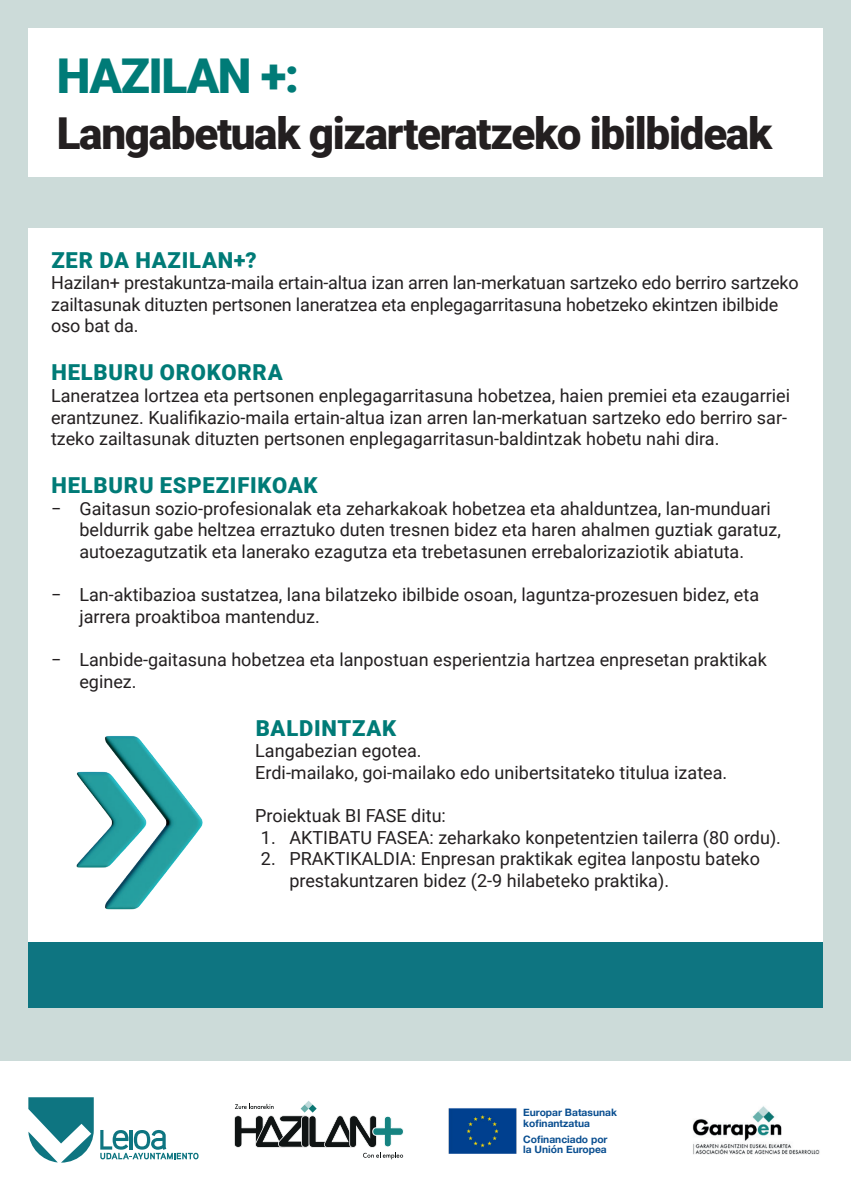
<style>
.page{position:relative;width:851px;height:1191px;background:#fff}
.page>*{position:absolute;margin:0;border:0;box-sizing:border-box;transform-origin:0 0}
.t1{font:900 48px "Roboto";letter-spacing:-.03em;color:#007b77}
.t2{font:900 44px "Roboto";letter-spacing:-.03em;color:#231f20}
.t3{font:900 22px "Roboto";letter-spacing:.035em;color:#007b77}
.t4{font:18px/21.6px "Roboto";color:#231f20}
.t5{font:700 10.2px "Helvetica Neue";color:#094e90}
</style>
<div class="page">
<div style="left:0;top:0;width:850px;height:1060px;background:#ccdbd9"></div>
<hr style="left:850px;top:0;width:1px;height:1060px;background:#aac5c1">
<div style="left:28px;top:228px;width:794px;height:714px;background:#fff"></div>
<div style="left:28px;top:28px;width:795px;height:149px;background:#fff"></div>
<svg style="left:234px;top:1101px;width:170px;height:58px"></svg>
<img style="left:448px;top:1108px;width:69px;height:45px">
<img style="left:692px;top:1106px;width:128px;height:48px">
<svg style="left:28px;top:1097px;width:66px;height:65px"></svg>
<svg style="left:100px;top:1130px;width:98px;height:29px"></svg>
<img style="left:76px;top:736px;width:127px;height:174px">
<div style="left:28px;top:942px;width:794px;height:65px;background:#0e7581"></div>
<p class="t1" style="left:57px;top:42px;width:244px">HAZILAN +:</p>
<p class="t2" style="left:57px;top:102px;width:716px">Langabetuak gizarteratzeko ibilbideak</p>
<p class="t3" style="left:51px;top:244px;width:207px">ZER DA HAZILAN+?</p>
<p class="t4" style="left:51px;top:271px;width:749px">Hazilan+ prestakuntza-maila ertain-altua izan arren lan-merkatuan sartzeko edo berriro sartzeko zailtasunak dituzten pertsonen laneratzea eta enplegagarritasuna hobetzeko ekintzen ibilbide oso bat da.</p>
<p class="t3" style="left:51px;top:357px;width:233px">HELBURU OROKORRA</p>
<p class="t4" style="left:51px;top:384px;width:740px">Laneratzea lortzea eta pertsonen enplegagarritasuna hobetzea, haien premiei eta ezaugarriei erantzunez. Kualifikazio-maila ertain-altua izan arren lan-merkatuan sartzeko edo berriro sar&shy;tzeko zailtasunak dituzten pertsonen enplegagarritasun-baldintzak hobetu nahi dira.</p>
<p class="t3" style="left:51px;top:470px;width:268px">HELBURU ESPEZIFIKOAK</p>
<p class="t4" style="left:79px;top:497px;width:703px;text-indent:-28px">− Gaitasun sozio-profesionalak eta zeharkakoak hobetzea eta ahalduntzea, lan-munduari beldurrik gabe heltzea erraztuko duten tresnen bidez eta haren ahalmen guztiak garatuz, autoezagutzatik eta lanerako ezagutza eta trebetasunen errebalorizaziotik abiatuta.</p>
<p class="t4" style="left:79px;top:583px;width:681px;text-indent:-28px">− Lan-aktibazioa sustatzea, lana bilatzeko ibilbide osoan, laguntza-prozesuen bidez, eta jarrera proaktiboa mantenduz.</p>
<p class="t4" style="left:79px;top:648px;width:688px;text-indent:-28px">− Lanbide-gaitasuna hobetzea eta lanpostuan esperientzia hartzea enpresetan praktikak eginez.</p>
<p class="t3" style="left:256px;top:712px;width:142px">BALDINTZAK</p>
<p class="t4" style="left:255px;top:739px;width:168px">Langabezian egotea.</p>
<p class="t4" style="left:255px;top:761px;width:473px">Erdi-mailako, goi-mailako edo unibertsitateko titulua izatea.</p>
<p class="t4" style="left:255px;top:804px;width:192px">Proiektuak BI FASE ditu:</p>
<p class="t4" style="left:261px;top:826px;width:521px">1. AKTIBATU FASEA: zeharkako konpetentzien tailerra (80 ordu).</p>
<p class="t4" style="left:289px;top:847px;width:472px;text-indent:-28px">2. PRAKTIKALDIA: Enpresan praktikak egitea lanpostu bateko prestakuntzaren bidez (2-9 hilabeteko praktika).</p>
<p class="t5" style="left:523px;top:1104px;width:95px">Europar Batasunak</p>
<p class="t5" style="left:523px;top:1115px;width:68px">kofinantzatua</p>
<p class="t5" style="left:523px;top:1131px;width:86px">Cofinanciado por</p>
<p class="t5" style="left:523px;top:1141px;width:85px">la Unión Europea</p>
</div>
